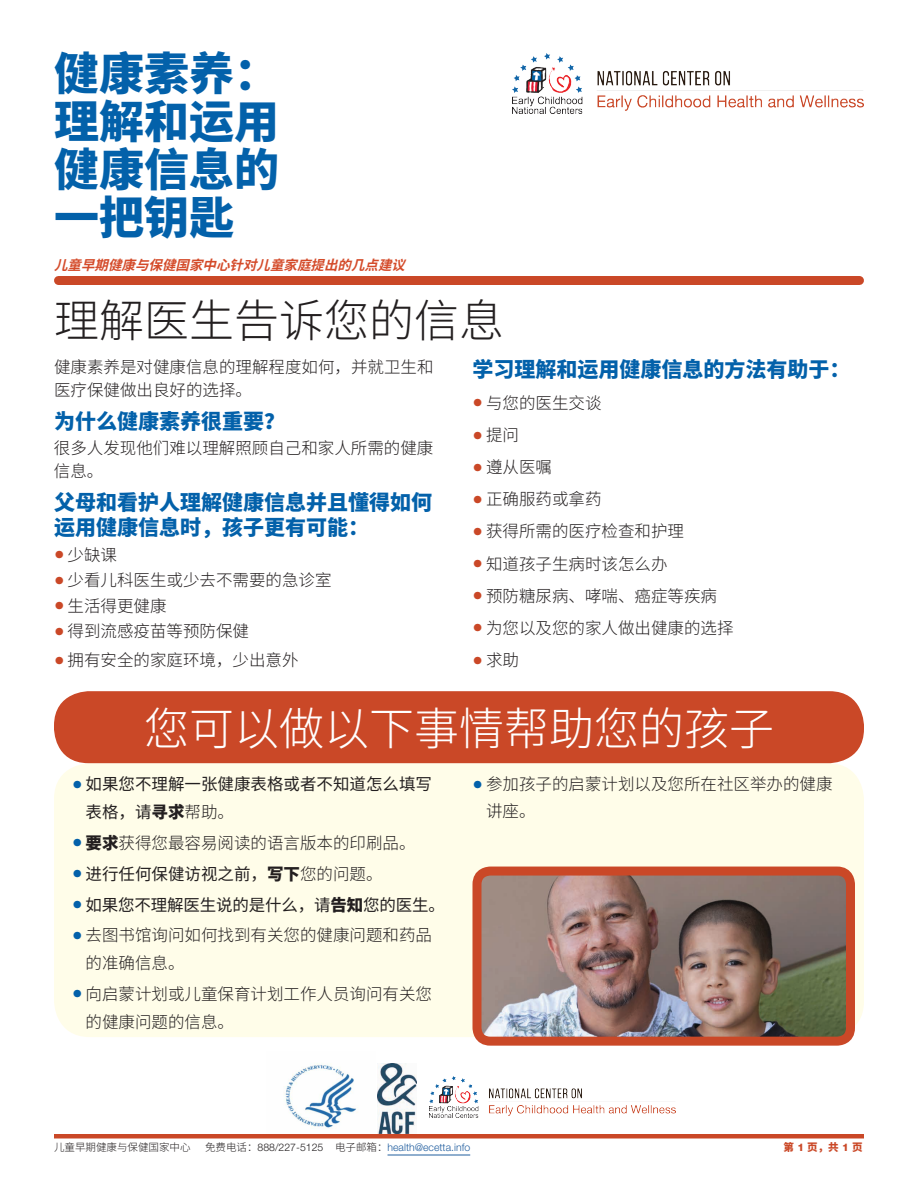
<style>
.page{position:relative;width:918px;height:1188px;background:#fff}
.page>*{position:absolute;margin:0;border:0;box-sizing:border-box;transform-origin:0 0}
.t1{font:900 45px/48px "Noto Sans CJ Ksc";color:#0361aa;text-align:justify}
.t2{font:300 45px "Noto Sans CJ Ksc";color:#fff}
.t3{font:300 45px "Noto Sans CJ Ksc";color:#231f20}
.t4{font:900 21px/25.5px "Noto Sans CJ Ksc";color:#0361aa}
.t5{font:300 16.5px/22.5px "Noto Sans CJ Ksc";color:#231f20}
.t6{font:16.5px/27.8px "Noto Sans CJ Ksc";color:#231f20}
.t7{font:italic 700 13.5px "Noto Sans CJ Ksc";color:#d44b2a}
.t8{font:300 10.5px "Helvetica Neue";color:#215e9f}
.t9{font:300 10.5px "Noto Sans CJ Ksc";color:#231f20}
.t10{font:900 10.5px "Noto Sans CJ Ksc";color:#ca4827}
.s1{font-family:"Helvetica Neue";font-size:21px;color:#ca4827}
.s2{font-family:"Helvetica Neue";font-weight:300;font-size:21px;color:#0361aa}
.s3{font-weight:900}
.s4{font-weight:300}
.s5{font-family:"Helvetica Neue";font-size:21px;color:#0361aa}
.s6{font-family:"Noto Sans CJ Ksc";color:#231f20}
.s7{color:#231f20}
.s8{font-family:"Helvetica Neue";font-weight:800}
</style>
<div class="page">
<div style="left:54px;top:763px;width:810px;height:274px;background:#fffde9;border-radius:36px"></div>
<div style="left:54px;top:691px;width:810px;height:72px;background:#ca4827;border-radius:34px"></div>
<hr style="left:54px;top:1134px;width:810px;height:4px;background:#ca4827">
<hr style="left:388px;top:1155px;width:82px;height:1px;background:#215e9f">
<img style="left:482px;top:877px;width:363px;height:159px">
<div style="left:472px;top:867px;width:383px;height:179px;border:9px solid #ca4827;border-radius:14px"></div>
<img style="left:284px;top:1064px;width:73px;height:65px">
<img style="left:378px;top:1063px;width:39px;height:71px">
<img style="left:430px;top:1076px;width:246px;height:41px">
<img style="left:513px;top:54px;width:351px;height:59px">
<div style="left:58px;top:276px;width:802px;height:9px;background:#ca4827"></div>
<h1 class="t1" style="left:54px;top:50px;width:226px">健康素养：理解和运用健康信息的一把钥匙</h1>
<p class="t7" style="left:54px;top:258px;width:361px">儿童早期健康与保健国家中心针对儿童家庭提出的几点建议</p>
<p class="t3" style="left:54px;top:295px;width:451px">理解医生告诉您的信息</p>
<p class="t5" style="left:54px;top:356px;width:381px">健康素养是对健康信息的理解程度如何，并就卫生和医疗保健做出良好的选择。</p>
<p class="t4" style="left:472px;top:357px;width:379px">学习理解和运用健康信息的方法有助于：</p>
<p class="t5" style="left:472px;top:392px;width:130px"><span class="s1">•</span> 与您的医生交谈</p>
<p class="t4" style="left:54px;top:409px;width:232px">为什么健康素养很重要？</p>
<p class="t5" style="left:473px;top:424px;width:48px"><span class="s1">•</span> 提问</p>
<p class="t5" style="left:54px;top:437px;width:381px">很多人发现他们难以理解照顾自己和家人所需的健康信息。</p>
<p class="t5" style="left:472px;top:456px;width:81px"><span class="s1">•</span> 遵从医嘱</p>
<p class="t4" style="left:54px;top:490px;width:379px">父母和看护人理解健康信息并且懂得如何运用健康信息时，孩子更有可能：</p>
<p class="t5" style="left:473px;top:488px;width:130px"><span class="s1">•</span> 正确服药或拿药</p>
<p class="t5" style="left:473px;top:521px;width:213px"><span class="s1">•</span> 获得所需的医疗检查和护理</p>
<p class="t5" style="left:54px;top:544px;width:64px"><span class="s1">•</span> 少缺课</p>
<p class="t5" style="left:472px;top:553px;width:196px"><span class="s1">•</span> 知道孩子生病时该怎么办</p>
<p class="t5" style="left:54px;top:569px;width:279px"><span class="s1">•</span> 少看儿科医生或少去不需要的急诊室</p>
<p class="t5" style="left:472px;top:585px;width:246px"><span class="s1">•</span> 预防糖尿病、哮喘、癌症等疾病</p>
<p class="t5" style="left:54px;top:595px;width:114px"><span class="s1">•</span> 生活得更健康</p>
<p class="t5" style="left:54px;top:621px;width:196px"><span class="s1">•</span> 得到流感疫苗等预防保健</p>
<p class="t5" style="left:472px;top:617px;width:262px"><span class="s1">•</span> 为您以及您的家人做出健康的选择</p>
<p class="t5" style="left:54px;top:649px;width:246px"><span class="s1">•</span> 拥有安全的家庭环境，少出意外</p>
<p class="t5" style="left:472px;top:649px;width:48px"><span class="s1">•</span> 求助</p>
<p class="t2" style="left:144px;top:703px;width:631px">您可以做以下事情帮助您的孩子</p>
<p class="t6" style="left:86px;top:771px;width:348px;text-indent:-14px"><span class="s2">•</span> 如果您不理解一张健康表格或者不知道怎么填写表格，请<span class="s3">寻求</span><span class="s4">帮助。</span></p>
<p class="t5" style="left:486px;top:772px;width:348px;line-height:26.2px;text-indent:-14px"><span class="s5">•</span> 参加孩子的启蒙计划以及您所在社区举办的健康讲座。</p>
<p class="t5" style="left:72px;top:832px;width:345px"><span class="s5">•</span> <span class="s3">要求</span>获得您最容易阅读的语言版本的印刷品。</p>
<p class="t6" style="left:72px;top:860px;width:312px"><span class="s2">•</span> 进行任何保健访视之前，<span class="s3">写下</span><span class="s4">您的问题。</span></p>
<p class="t6" style="left:72px;top:891px;width:375px"><span class="s2">•</span> 如果您不理解医生说的是什么，请<span class="s3">告知</span>您的医生。</p>
<p class="t5" style="left:86px;top:922px;width:348px;line-height:27.8px;text-indent:-14px"><span class="s5">•</span> 去图书馆询问如何找到有关您的健康问题和药品的准确信息。</p>
<p class="t5" style="left:86px;top:980px;width:348px;line-height:27.8px;text-indent:-14px"><span class="s5">•</span> 向启蒙计划或儿童保育计划工作人员询问有关您的健康问题的信息。</p>
<p class="t9" style="left:54px;top:1141px;width:138px">儿童早期健康与保健国家中心</p>
<p class="t8" style="left:205px;top:1140px;width:267px"><span class="s6">免费电话：</span><span class="s7">888/227-5125</span> <span class="s6">电子邮箱：</span>health@ecetta.info</p>
<p class="t10" style="left:784px;top:1141px;width:80px">第 <span class="s8">1</span> 页，共 <span class="s8">1</span> 页</p>
</div>
